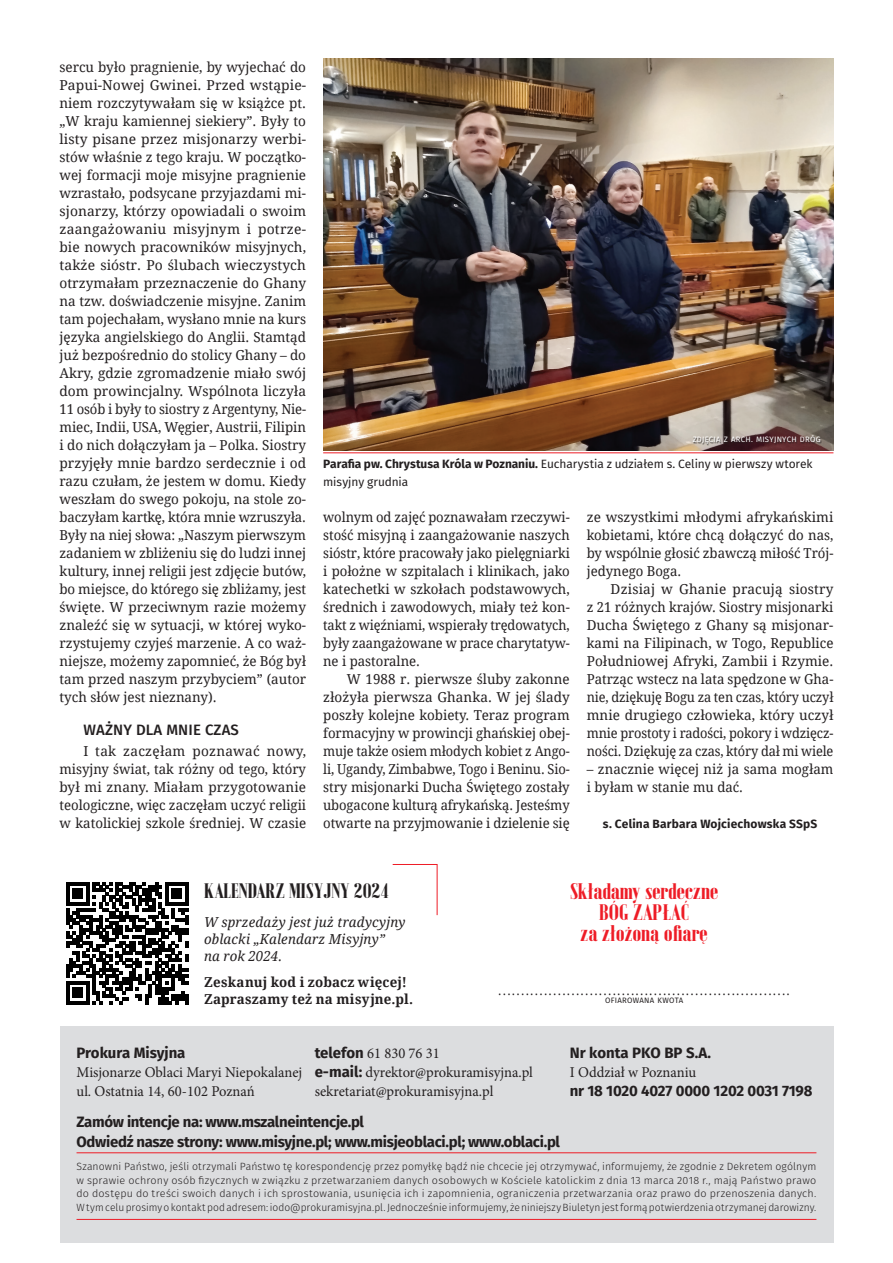
<style>
.page{position:relative;width:893px;height:1263px;background:#fff}
.page>*{position:absolute;margin:0;border:0;box-sizing:border-box;transform-origin:0 0}
.Tytuł_ofiara{font:900 22.5px/21px "Emberly";letter-spacing:-.015em;color:#ee1c26;text-align:center}
.Tytuł_QR{font:900 21px "Emberly";color:#231f20}
.t1{font:15px/18.8px "Minion Pro";color:#231f20}
.t2{font:700 15px "Fira Sans";letter-spacing:-.02em;color:#231f20}
.t3{font:700 15px "Fira Sans";color:#231f20}
._09_srodtytul{font:500 15px "Fira Sans";letter-spacing:.01em;color:#231f20}
._01_body_tekst{font:13.65px/18px "Droid Serif";letter-spacing:-.005em;color:#231f20;text-align:justify}
._01_body_tekst-2{font:13.65px/18px "Droid Serif";letter-spacing:-.005em;color:#231f20;text-align:justify;scale:.95 1}
._24_notka_QR_kod{font:italic 13.65px/17px "Droid Serif";letter-spacing:.01em;color:#231f20}
._24_notka_QR_kod-2{font:700 13.65px/17px "Droid Serif";letter-spacing:.015em;color:#231f20}
.Podpis_zdjęcia{font:12px/18px "Fira Sans";letter-spacing:-.005em;color:#231f20}
.Kropki_w_podziękowaniu{font:12px "Droid Serif";color:#231f20}
.Autor_tekstu{font:700 12px "Fira Sans";letter-spacing:.015em;color:#231f20}
.t4{font:300 10.5px/13.5px "Fira Sans";letter-spacing:.005em;color:#231f20;text-align:justify}
._23_autor_zdjecia{font:7.8px "Fira Sans";letter-spacing:.03em;color:#fff}
._23_autor_zdjecia-2{font:7.8px "Fira Sans";letter-spacing:.03em;color:#231f20}
.s1{font-weight:700}
.s2{font-family:"Fira Sans";font-weight:700}
</style>
<div class="page">
<div style="left:60px;top:1026px;width:773px;height:216px;background:#dcdddf"></div>
<hr style="left:77px;top:1152px;width:739px;height:1px;background:#ee1c26">
<hr style="left:77px;top:1219px;width:739px;height:1px;background:#ee1c26">
<svg style="left:66px;top:882px;width:122px;height:122px"></svg>
<svg style="left:392px;top:864px;width:46px;height:52px"></svg>
<hr style="left:323px;top:452px;width:510px;height:1px;background:#ee1c26">
<img style="left:323px;top:59px;width:510px;height:391px">
<div style="left:693px;top:436px;width:129px;height:10px;background:#231f20;opacity:.75"></div>
<p class="_01_body_tekst" style="left:60px;top:58px;width:248px">sercu było pragnienie, by wyjechać do Papui-Nowej Gwinei. Przed wstąpie&shy;niem rozczytywałam się w książce pt. „W kraju kamiennej siekiery”. Były to listy pisane przez misjonarzy werbi&shy;stów właśnie z tego kraju. W początko&shy;wej formacji moje misyjne pragnienie wzrastało, podsycane przyjazdami mi&shy;sjonarzy, którzy opowiadali o swoim zaangażowaniu misyjnym i potrze&shy;bie nowych pracowników misyjnych, także sióstr. Po ślubach wieczystych otrzymałam przeznaczenie do Ghany na tzw. doświadczenie misyjne. Zanim tam pojechałam, wysłano mnie na kurs języka angielskiego do Anglii. Stamtąd już bezpośrednio do stolicy Ghany – do Akry, gdzie zgromadzenie miało swój dom prowincjalny. Wspólnota liczyła 11 osób i były to siostry z Argentyny, Nie&shy;miec, Indii, USA, Węgier, Austrii, Filipin i do nich dołączyłam ja – Polka. Siostry przyjęły mnie bardzo serdecznie i od razu czułam, że jestem w domu. Kiedy weszłam do swego pokoju, na stole zo&shy;baczyłam kartkę, która mnie wzruszyła.<br>Były na niej słowa: „Naszym pierwszym zadaniem w zbliżeniu się do ludzi innej kultury, innej religii jest zdjęcie butów, bo miejsce, do którego się zbliżamy, jest święte. W przeciwnym razie możemy znaleźć się w sytuacji, w której wyko&shy;rzystujemy czyjeś marzenie. A co waż&shy;niejsze, możemy zapomnieć, że Bóg był tam przed naszym przybyciem” (autor tych słów jest nieznany).</p>
<p class="_09_srodtytul" style="left:83px;top:718px;width:157px">WAŻNY DLA MNIE CZAS</p>
<p class="_01_body_tekst" style="left:60px;top:742px;width:248px;text-indent:24px">I tak zaczęłam poznawać nowy, misyjny świat, tak różny od tego, który był mi znany. Miałam przygotowanie teologiczne, więc zaczęłam uczyć religii w katolickiej szkole średniej. W czasie</p>
<p class="_23_autor_zdjecia" style="left:693px;top:434px;width:129px">ZDJĘCIA Z ARCH. MISYJNYCH DRÓG</p>
<p class="Podpis_zdjęcia" style="left:323px;top:454px;width:491px"><span class="s1">Parafia pw. Chrystusa Króla w Poznaniu.</span> Eucharystia z udziałem s. Celiny w pierwszy wtorek misyjny grudnia</p>
<p class="_01_body_tekst-2" style="left:323px;top:508px;width:261px">wolnym od zajęć poznawałam rzeczywi&shy;stość misyjną i zaangażowanie naszych sióstr, które pracowały jako pielęgniarki i położne w szpitalach i klinikach, jako katechetki w szkołach podstawowych, średnich i zawodowych, miały też kon&shy;takt z więźniami, wspierały trędowatych, były zaangażowane w prace charytatyw&shy;ne i pastoralne.</p>
<p class="_01_body_tekst" style="left:323px;top:670px;width:248px;text-indent:24px">W 1988 r. pierwsze śluby zakonne złożyła pierwsza Ghanka. W jej ślady poszły kolejne kobiety. Teraz program formacyjny w prowincji ghańskiej obej&shy;muje także osiem młodych kobiet z Ango&shy;li, Ugandy, Zimbabwe, Togo i Beninu. Sio&shy;stry misjonarki Ducha Świętego zostały ubogacone kulturą afrykańską. Jesteśmy otwarte na przyjmowanie i dzielenie się</p>
<p class="_01_body_tekst" style="left:587px;top:508px;width:248px">ze wszystkimi młodymi afrykańskimi kobietami, które chcą dołączyć do nas, by wspólnie głosić zbawczą miłość Trój&shy;jedynego Boga.</p>
<p class="_01_body_tekst" style="left:587px;top:580px;width:248px;text-indent:24px">Dzisiaj w Ghanie pracują siostry z 21 różnych krajów. Siostry misjonarki Ducha Świętego z Ghany są misjonar&shy;kami na Filipinach, w Togo, Republice Południowej Afryki, Zambii i Rzymie.<br>Patrząc wstecz na lata spędzone w Gha&shy;nie, dziękuję Bogu za ten czas, który uczył mnie drugiego człowieka, który uczył mnie prostoty i radości, pokory i wdzięcz&shy;ności. Dziękuję za czas, który dał mi wiele</p>
<p class="_01_body_tekst" style="left:587px;top:760px;width:248px">– znacznie więcej niż ja sama mogłam i byłam w stanie mu dać.</p>
<p class="Autor_tekstu" style="left:603px;top:814px;width:216px">s. Celina Barbara Wojciechowska SSpS</p>
<p class="Tytuł_QR" style="left:204px;top:880px;width:186px">KALENDARZ MISYJNY 2024</p>
<p class="_24_notka_QR_kod" style="left:204px;top:914px;width:203px">W sprzedaży jest już tradycyjny oblacki „Kalendarz Misyjny”<br>na rok 2024.</p>
<p class="_24_notka_QR_kod-2" style="left:204px;top:973px;width:211px">Zeskanuj kod i zobacz więcej!<br>Zapraszamy też na misyjne.pl.</p>
<p class="Tytuł_ofiara" style="left:570px;top:881px;width:150px">Składamy serdeczne<br>BÓG ZAPŁAĆ<br>za złożoną ofiarę</p>
<p class="Kropki_w_podziękowaniu" style="left:498px;top:983px;width:293px">................................................................</p>
<p class="_23_autor_zdjecia-2" style="left:605px;top:995px;width:80px">OFIAROWANA KWOTA</p>
<p class="t3" style="left:77px;top:1040px;width:110px">Prokura Misyjna</p>
<p class="t1" style="left:77px;top:1063px;width:227px">Misjonarze Oblaci Maryi Niepokalanej ul. Ostatnia 14, 60-102 Poznań</p>
<p class="t2" style="left:77px;top:1129px;width:485px">Odwiedź nasze strony: www.misyjne.pl; www.misjeoblaci.pl; www.oblaci.pl</p>
<p class="t1" style="left:315px;top:1044px;width:220px"><span class="s2">telefon</span> 61 830 76 31<br><span class="s2">e-mail:</span> dyrektor@prokuramisyjna.pl sekretariat@prokuramisyjna.pl</p>
<p class="t3" style="left:570px;top:1040px;width:143px">Nr konta PKO BP S.A.</p>
<p class="t1" style="left:570px;top:1063px;width:128px">I Oddział w Poznaniu</p>
<p class="t2" style="left:570px;top:1078px;width:244px">nr 18 1020 4027 0000 1202 0031 7198</p>
<p class="t2" style="left:77px;top:1109px;width:289px">Zamów intencje na: www.mszalneintencje.pl</p>
<p class="t4" style="left:77px;top:1160px;width:741px">Szanowni Państwo, jeśli otrzymali Państwo tę korespondencję przez pomyłkę bądź nie chcecie jej otrzymywać, informujemy, że zgodnie z Dekretem ogólnym w sprawie ochrony osób fizycznych w związku z przetwarzaniem danych osobowych w Kościele katolickim z dnia 13 marca 2018 r., mają Państwo prawo do dostępu do treści swoich danych i ich sprostowania, usunięcia ich i zapomnienia, ograniczenia przetwarzania oraz prawo do przenoszenia danych.<br>W tym celu prosimy o kontakt pod adresem: iodo@prokuramisyjna.pl. Jednocześnie informujemy, że niniejszy Biuletyn jest formą potwierdzenia otrzymanej darowizny.</p>
</div>
